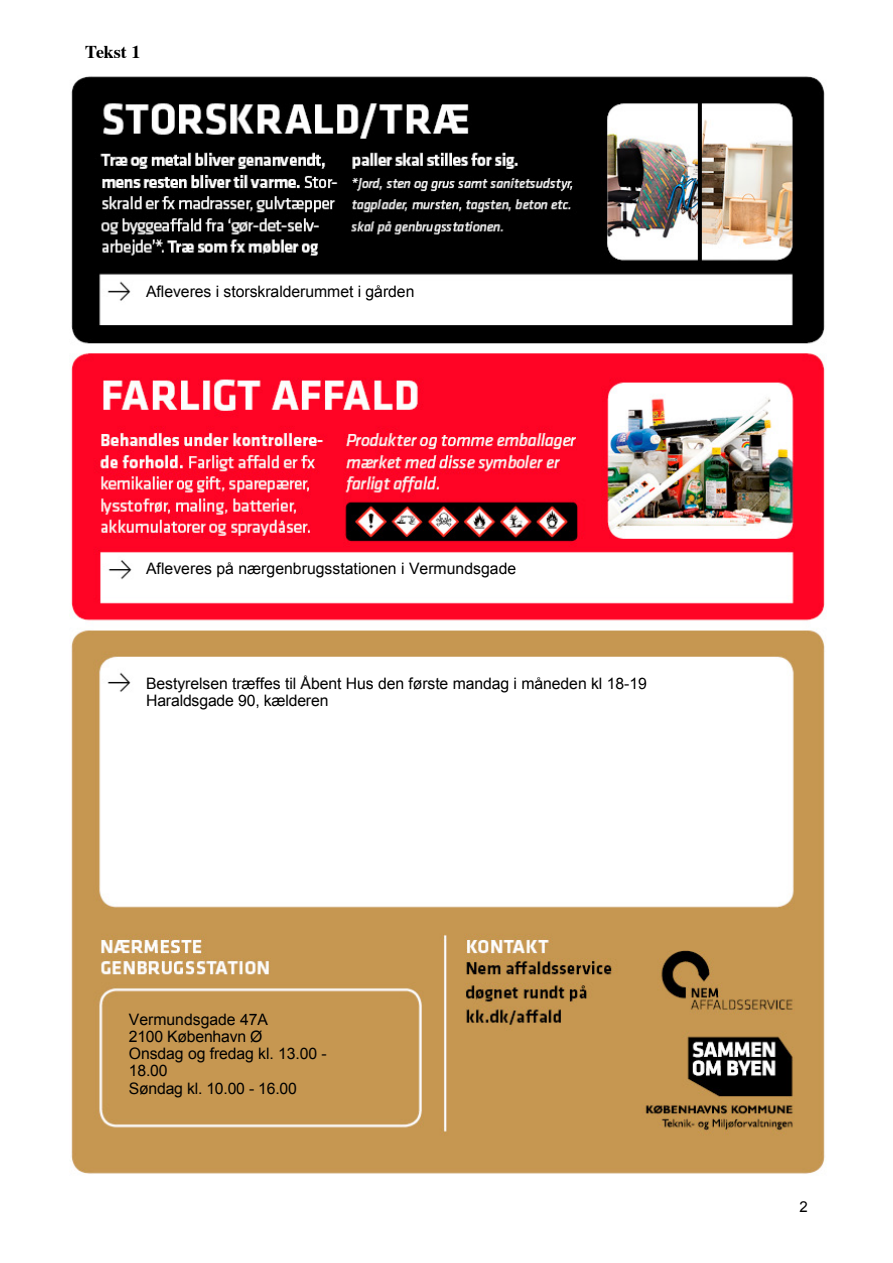
<style>
.page{position:relative;width:893px;height:1263px;background:#fff}
.page>*{position:absolute;margin:0;border:0;box-sizing:border-box;transform-origin:0 0}
.t1{font:700 18px "Times";letter-spacing:-.005em;color:#000}
.t2{font:15.75px/17.2px "Arial";letter-spacing:-.005em;color:#000}
.t3{font:15px "Arial";color:#000}
</style>
<div class="page">
<img style="left:71px;top:76px;width:755px;height:1098px">
<p class="t1" style="left:85px;top:35px;width:57px">Tekst 1</p>
<p class="t2" style="left:146px;top:283px;width:270px">Afleveres i storskralderummet i gården</p>
<p class="t2" style="left:146px;top:560px;width:372px">Afleveres på nærgenbrugsstationen i Vermundsgade</p>
<p class="t2" style="left:146px;top:675px;width:502px">Bestyrelsen træffes til Åbent Hus den første mandag i måneden kl 18-19<br>Haraldsgade 90, kælderen</p>
<p class="t2" style="left:129px;top:1010px;width:199px">Vermundsgade 47A<br>2100 København Ø<br>Onsdag og fredag kl. 13.00 -<br>18.00<br>Søndag kl. 10.00 - 16.00</p>
<p class="t3" style="left:800px;top:1197px;width:10px">2</p>
</div>
